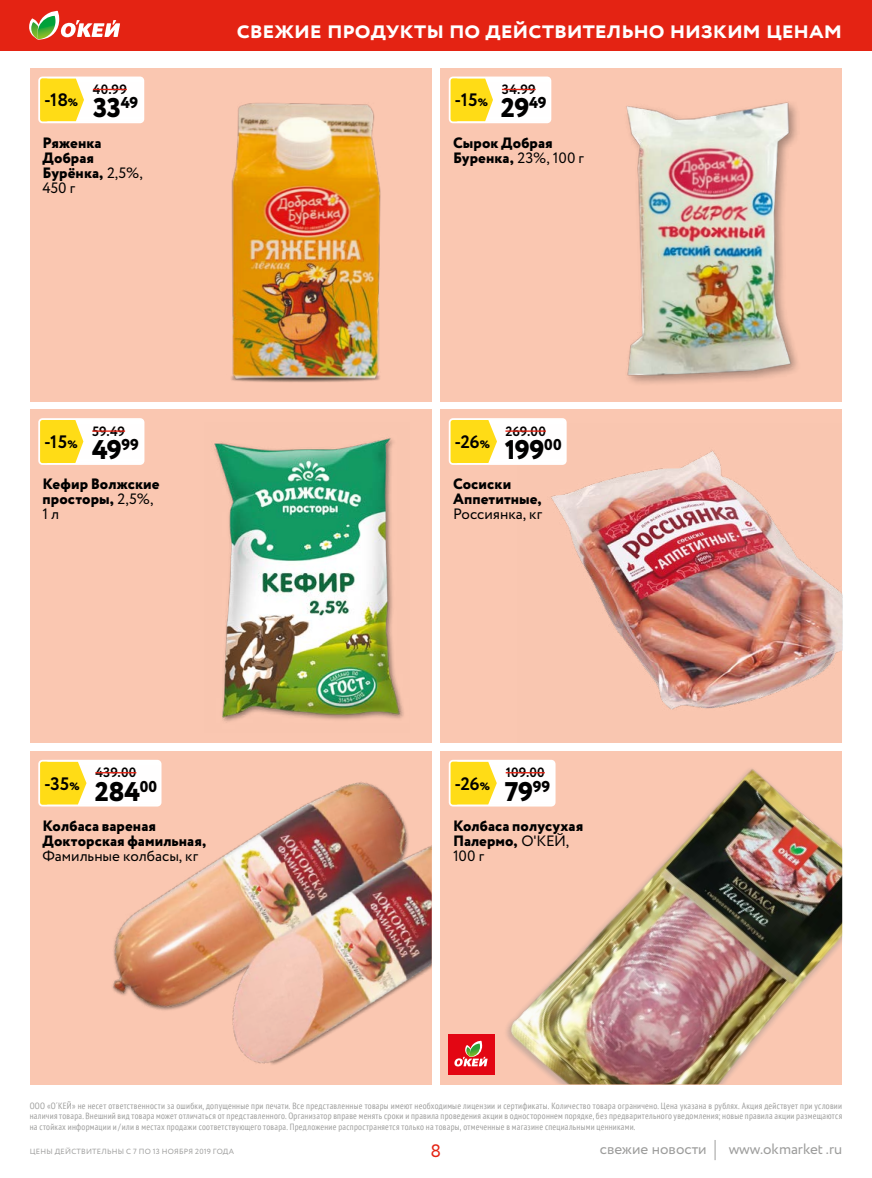
<style>
.page{position:relative;width:872px;height:1178px;background:#fff}
.page>*{position:absolute;margin:0;border:0;box-sizing:border-box;transform-origin:0 0}
.t1{font:800 27px "Circe";letter-spacing:-.02em;color:#000}
.t2{font:700 24px "Circe";color:#fff}
.t3{font:700 18px "Circe";letter-spacing:-.08em;color:#000}
.t4{font:18px "Circe";color:#e42313}
.t5{font:800 15px/15px "Circe";letter-spacing:.005em;color:#000}
.t6{font:15px "Circe";color:#000}
.t7{font:15px "Circe";color:#9d9d9c}
.t8{font:700 13.5px "Circe";color:#000}
.t9{font:condensed 9px/10.5px "PT Sans";letter-spacing:.025em;color:#9d9d9c;text-align:justify}
.t10{font:7.5px "Circe";letter-spacing:.03em;color:#9d9d9c}
.s1{font-weight:800;font-size:10.8px}
.s2{font-weight:400}
</style>
<div class="page">
<div style="left:440px;top:410px;width:402px;height:333px;background:#fac7b1"></div>
<img style="left:551px;top:450px;width:291px;height:260px">
<svg style="left:440px;top:409px;width:197px;height:77px"></svg>
<svg style="left:452px;top:421px;width:45px;height:41px;background:#ffdf2b"></svg>
<hr style="left:505px;top:430px;width:41px;height:2px;background:#e42313">
<div style="left:449px;top:418px;width:117px;height:47px;border:2px solid #fff;border-radius:3px"></div>
<div style="left:440px;top:751px;width:402px;height:333px;background:#fac7b1"></div>
<img style="left:506px;top:768px;width:336px;height:316px">
<svg style="left:448px;top:759px;width:178px;height:69px"></svg>
<svg style="left:452px;top:763px;width:45px;height:40px;background:#ffdf2b"></svg>
<hr style="left:506px;top:772px;width:39px;height:1px;background:#e42313">
<div style="left:449px;top:760px;width:106px;height:46px;border:2px solid #fff;border-radius:3px"></div>
<div style="left:449px;top:1034px;width:46px;height:41px;background:#e30613"></div>
<svg style="left:454px;top:1040px;width:33px;height:26px"></svg>
<div style="left:30px;top:410px;width:402px;height:333px;background:#fac7b1"></div>
<img style="left:214px;top:438px;width:190px;height:285px">
<svg style="left:30px;top:409px;width:184px;height:56px"></svg>
<svg style="left:42px;top:421px;width:41px;height:41px;background:#ffde29"></svg>
<hr style="left:92px;top:430px;width:33px;height:2px;background:#e42313">
<div style="left:38px;top:418px;width:106px;height:47px;border:2px solid #fff;border-radius:3px"></div>
<div style="left:30px;top:751px;width:402px;height:333px;background:#fac7b1"></div>
<img style="left:112px;top:782px;width:320px;height:283px">
<svg style="left:39px;top:759px;width:193px;height:69px"></svg>
<svg style="left:42px;top:763px;width:44px;height:40px;background:#ffde28"></svg>
<hr style="left:95px;top:772px;width:41px;height:1px;background:#e42313">
<div style="left:38px;top:760px;width:123px;height:46px;border:2px solid #fff;border-radius:3px"></div>
<div style="left:440px;top:68px;width:402px;height:333px;background:#fac7b1"></div>
<img style="left:626px;top:102px;width:171px;height:282px">
<svg style="left:448px;top:76px;width:104px;height:48px;background:#fef8f6"></svg>
<svg style="left:452px;top:80px;width:41px;height:40px;background:#ffdf2a"></svg>
<hr style="left:502px;top:89px;width:33px;height:1px;background:#e42313">
<div style="left:449px;top:77px;width:102px;height:46px;border:2px solid #fff;border-radius:3px"></div>
<div style="left:30px;top:68px;width:402px;height:333px;background:#fac7b1"></div>
<img style="left:231px;top:103px;width:150px;height:279px">
<svg style="left:39px;top:76px;width:106px;height:48px;background:#fef8f3"></svg>
<svg style="left:42px;top:80px;width:42px;height:40px;background:#ffdf2a"></svg>
<hr style="left:93px;top:89px;width:34px;height:1px;background:#e42313">
<div style="left:38px;top:77px;width:106px;height:46px;border:2px solid #fff;border-radius:3px"></div>
<div style="left:135px;top:0;width:737px;height:51px;background:#e42313"></div>
<svg style="left:714px;top:1140px;width:1px;height:20px"></svg>
<div style="left:0;top:0;width:135px;height:51px;background:#e42313"></div>
<svg style="left:29px;top:10px;width:91px;height:30px"></svg>
<h2 class="t2" style="left:237px;top:13px;width:607px">свежие продукты по действительно низким ценам</h2>
<h3 class="t3" style="left:44px;top:88px;width:35px">-18<span class="s1">%</span></h3>
<h3 class="t8" style="left:93px;top:80px;width:35px">40.99</h3>
<h1 class="t1" style="left:93px;top:90px;width:47px">33<sup>49</sup></h1>
<h3 class="t3" style="left:454px;top:88px;width:35px">-15<span class="s1">%</span></h3>
<h3 class="t8" style="left:502px;top:80px;width:35px">34.99</h3>
<h1 class="t1" style="left:501px;top:90px;width:47px">29<sup>49</sup></h1>
<h3 class="t5" style="left:43px;top:136px;width:102px">Ряженка<br>Добрая<br>Бурёнка, <span class="s2">2,5%,<br>450 г</span></h3>
<h3 class="t5" style="left:453px;top:136px;width:132px">Сырок Добрая<br>Буренка, <span class="s2">23%, 100 г</span></h3>
<h3 class="t3" style="left:44px;top:430px;width:35px">-15<span class="s1">%</span></h3>
<h3 class="t8" style="left:92px;top:422px;width:34px">59.49</h3>
<h1 class="t1" style="left:92px;top:431px;width:49px">49<sup>99</sup></h1>
<h3 class="t3" style="left:454px;top:430px;width:37px">-26<span class="s1">%</span></h3>
<h3 class="t8" style="left:505px;top:422px;width:42px">269.00</h3>
<h1 class="t1" style="left:504px;top:431px;width:58px">199<sup>00</sup></h1>
<h3 class="t5" style="left:43px;top:478px;width:119px">Кефир Волжские просторы, <span class="s2">2,5%,<br>1 л</span></h3>
<h3 class="t5" style="left:453px;top:478px;width:90px">Сосиски<br>Аппетитные,</h3>
<h3 class="t6" style="left:453px;top:504px;width:91px">Россиянка, кг</h3>
<h3 class="t3" style="left:44px;top:771px;width:37px">-35<span class="s1">%</span></h3>
<h3 class="t8" style="left:95px;top:763px;width:42px">439.00</h3>
<h1 class="t1" style="left:95px;top:773px;width:64px">284<sup>00</sup></h1>
<h3 class="t3" style="left:454px;top:771px;width:37px">-26<span class="s1">%</span></h3>
<h3 class="t8" style="left:506px;top:763px;width:41px">109.00</h3>
<h1 class="t1" style="left:505px;top:773px;width:47px">79<sup>99</sup></h1>
<h3 class="t5" style="left:43px;top:819px;width:165px">Колбаса вареная<br>Докторская фамильная,</h3>
<h3 class="t6" style="left:43px;top:846px;width:157px">Фамильные колбасы, кг</h3>
<h3 class="t5" style="left:453px;top:819px;width:132px">Колбаса полусухая<br>Палермо, <span class="s2">О'КЕЙ,<br>100 г</span></h3>
<p class="t9" style="left:30px;top:1100px;width:814px">ООО «О´КЕЙ» не несет ответственности за ошибки, допущенные при печати. Все представленные товары имеют необходимые лицензии и сертификаты. Количество товара ограничено. Цена указана в рублях. Акция действует при условии наличия товара. Внешний вид товара может отличаться от представленного. Организатор вправе менять сроки и правила проведения акции в одностороннем порядке, без предварительного уведомления; новые правила акции размещаются на стойках информации и/или в местах продажи соответствующего товара. Предложение распространяется только на товары, отмеченные в магазине специальными ценниками.</p>
<p class="t10" style="left:30px;top:1147px;width:206px">ЦЕНЫ ДЕЙСТВИТЕЛЬНЫ с 7 по 13 ноября 2019 ГОДА</p>
<h3 class="t4" style="left:430px;top:1139px;width:12px">8</h3>
<h3 class="t7" style="left:599px;top:1139px;width:109px">свежие новости</h3>
<h3 class="t7" style="left:728px;top:1139px;width:115px">www.okmarket .ru</h3>
</div>
